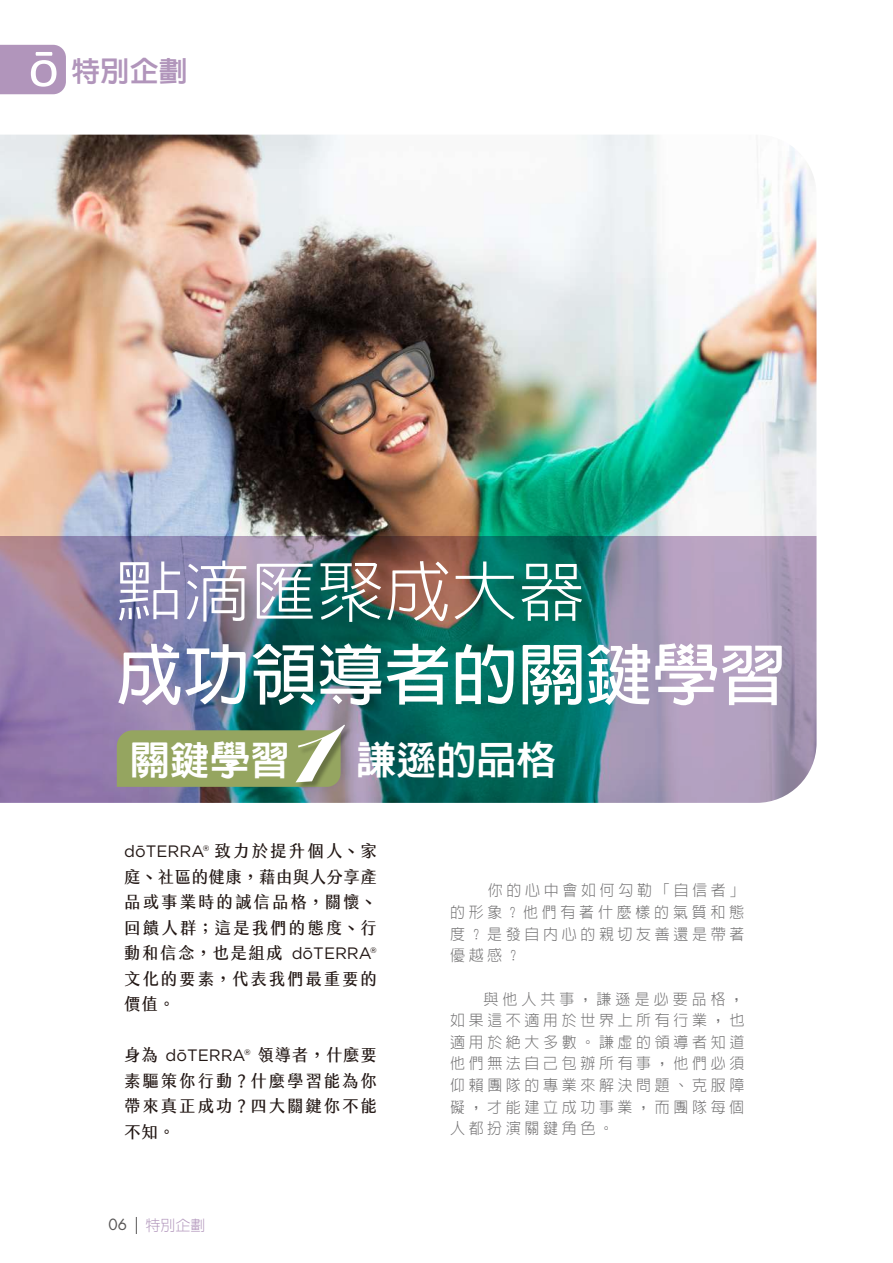
<style>
.page{position:relative;width:893px;height:1263px;background:#fff}
.page>*{position:absolute;margin:0;border:0;box-sizing:border-box;transform-origin:0 0}
.t1{font:900 105px "Snell Roundhand";color:#fff}
.t2{font:700 66px "AR Hei B5";color:#fff}
.t3{font:300 66px "AR Hei B5";color:#fff}
.t4{font:800 39.45px "AR Hei B5";color:#fff}
.t5{font:800 28.65px "AR Hei B5";color:#b195bb}
.t6{font:16.5px/25.5px "jf jinxuan fresh Medium";letter-spacing:.11em;color:#231815;text-align:justify}
.t7{font:300 15.45px/21.6px "AR Hei B5";letter-spacing:.24em;color:#717071;text-align:justify}
.t8{font:300 15px "AR Hei B5";color:#b195bb}
.s1{font-family:"Gotham"}
.s2{font-family:"Futura Std";font-weight:400;color:#595757}
</style>
<div class="page">
<svg style="left:136px;top:1217px;width:1px;height:17px"></svg>
<img style="left:0;top:135px;width:816px;height:401px">
<svg style="left:0;top:536px;width:816px;height:267px;background:#657d8d"></svg>
<svg style="left:0;top:45px;width:66px;height:49px;background:#bba3c4"></svg>
<div style="left:117px;top:730px;width:176px;height:57px;background:#95a560"></div>
<img style="left:293px;top:690px;width:62px;height:113px">
<h3 class="t5" style="left:72px;top:57px;width:118px">特別企劃</h3>
<h2 class="t3" style="left:116px;top:558px;width:471px">點滴匯聚成大器</h2>
<h2 class="t2" style="left:116px;top:641px;width:672px">成功領導者的關鍵學習</h2>
<h3 class="t4" style="left:130px;top:740px;width:162px">關鍵學習</h3>
<h1 class="t1" style="left:294px;top:684px;width:47px">1</h1>
<h3 class="t4" style="left:356px;top:740px;width:202px">謙遜的品格</h3>
<p class="t6" style="left:124px;top:839px;width:254px"><span class="s1">dōTERRA®</span> 致力於提升個人、家庭、社區的健康，藉由與人分享產品或事業時的誠信品格，關懷、回饋人群；這是我們的態度、行動和信念，也是組成 <span class="s1">dōTERRA®</span>文化的要素，代表我們最重要的價值。</p>
<p class="t6" style="left:124px;top:1043px;width:254px">身為 <span class="s1">dōTERRA®</span> 領導者，什麼要素驅策你行動？什麼學習能為你帶來真正成功？四大關鍵你不能不知。</p>
<p class="t8" style="left:109px;top:1217px;width:98px"><span class="s2">06</span> 特別企劃</p>
<p class="t7" style="left:450px;top:880px;width:296px;text-indent:38px">你的心中會如何勾勒「自信者」的形象？他們有著什麼樣的氣質和態度？是發自內心的親切友善還是帶著優越感？</p>
<p class="t7" style="left:450px;top:988px;width:296px;text-indent:33px">與他人共事，謙遜是必要品格，如果這不適用於世界上所有行業，也適用於絕大多數。謙虛的領導者知道他們無法自己包辦所有事，他們必須仰賴團隊的專業來解決問題、克服障礙，才能建立成功事業，而團隊每個人都扮演關鍵角色。</p>
</div>
